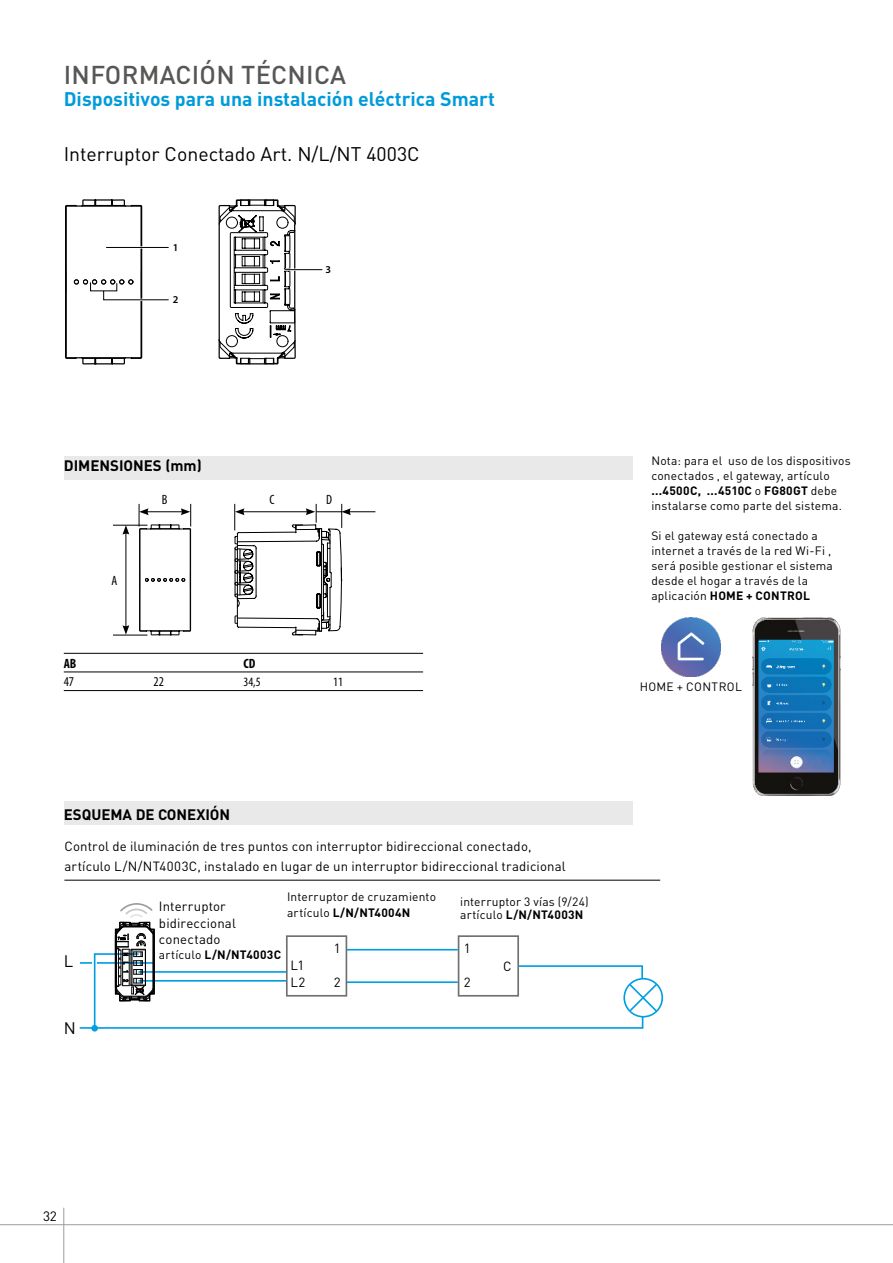
<style>
.page{position:relative;width:893px;height:1263px;background:#fff}
.page>*{position:absolute;margin:0;border:0;box-sizing:border-box;transform-origin:0 0}
.t1{font:500 25.5px "DIN Pro";letter-spacing:.01em;color:#575756}
.t2{font:700 19.5px "DIN Pro";color:#009bd9}
.t3{font:19.5px "DIN Pro";color:#000}
.t4{font:16.5px "DIN Pro";color:#000}
.t5{font:700 15px "DIN Pro";color:#000}
.t6{font:condensed 13.5px "Myriad Pro";color:#000}
.t7{font:700 condensed 13.5px "Myriad Pro";color:#000}
.t8{font:13.5px "DIN Pro";color:#000}
.t9{font:13.2px/16.5px "DIN Pro";letter-spacing:.01em;color:#000}
.t10{font:condensed 12.75px "Myriad Pro";color:#000}
.t11{font:12px/15px "DIN Pro";letter-spacing:.015em;color:#000}
.t12{font:700 12px "DIN Pro";letter-spacing:.025em;color:#000}
.t13{font:600 10.5px "Myriad Pro";color:#000}
.s1{font-weight:700}
.s2{font-weight:400}
</style>
<div class="page">
<hr style="left:0;top:1224px;width:893px;height:1px;background:#9d9d9c">
<hr style="left:63px;top:1208px;width:1px;height:55px;background:#9d9d9c">
<div style="left:64px;top:456px;width:568px;height:23px;background:#e9e9e9"></div>
<div style="left:64px;top:801px;width:568px;height:24px;background:#e9e9e9"></div>
<img style="left:661px;top:617px;width:60px;height:60px">
<img style="left:752px;top:618px;width:88px;height:178px">
<hr style="left:64px;top:690px;width:90px;height:1px;background:#000">
<hr style="left:154px;top:690px;width:89px;height:1px;background:#000">
<hr style="left:243px;top:690px;width:90px;height:1px;background:#000">
<hr style="left:333px;top:690px;width:90px;height:1px;background:#000">
<hr style="left:64px;top:653px;width:90px;height:1px;background:#000">
<hr style="left:154px;top:653px;width:89px;height:1px;background:#000">
<hr style="left:243px;top:653px;width:90px;height:1px;background:#000">
<hr style="left:333px;top:653px;width:90px;height:1px;background:#000">
<hr style="left:64px;top:671px;width:90px;height:1px;background:#000">
<hr style="left:154px;top:671px;width:89px;height:1px;background:#000">
<hr style="left:243px;top:671px;width:90px;height:1px;background:#000">
<hr style="left:333px;top:671px;width:90px;height:1px;background:#000">
<svg style="left:139px;top:504px;width:52px;height:132px"></svg>
<hr style="left:113px;top:525px;width:34px;height:1px;background:#000">
<hr style="left:126px;top:532px;width:1px;height:95px;background:#000">
<svg style="left:122px;top:625px;width:7px;height:10px"></svg>
<svg style="left:122px;top:525px;width:7px;height:10px"></svg>
<hr style="left:113px;top:635px;width:34px;height:1px;background:#000">
<svg style="left:234px;top:504px;width:141px;height:132px"></svg>
<svg style="left:65px;top:199px;width:104px;height:166px"></svg>
<svg style="left:218px;top:199px;width:78px;height:166px"></svg>
<hr style="left:285px;top:269px;width:37px;height:2px;background:#fff">
<hr style="left:285px;top:269px;width:37px;height:1px;background:#000">
<hr style="left:64px;top:880px;width:596px;height:1px;background:#000">
<div style="left:623px;top:978px;width:40px;height:39px;border:2px solid #009fe3;border-radius:50%"></div>
<svg style="left:79px;top:903px;width:580px;height:126px"></svg>
<div style="left:91px;top:1025px;width:7px;height:6px;background:#009fe3;border-radius:50%"></div>
<h1 class="t1" style="left:64px;top:54px;width:284px">INFORMACIÓN TÉCNICA</h1>
<h2 class="t2" style="left:64px;top:86px;width:433px">Dispositivos para una instalación eléctrica Smart</h2>
<h2 class="t3" style="left:64px;top:141px;width:357px">Interruptor Conectado Art. N/L/NT 4003C</h2>
<p class="t13" style="left:173px;top:241px;width:7px">1</p>
<p class="t13" style="left:173px;top:293px;width:7px">2</p>
<p class="t13" style="left:326px;top:262px;width:7px">3</p>
<p class="t5" style="left:64px;top:455px;width:139px">DIMENSIONES (mm)</p>
<p class="t6" style="left:111px;top:572px;width:7px">A</p>
<p class="t6" style="left:162px;top:491px;width:7px">B</p>
<p class="t6" style="left:270px;top:491px;width:7px">C</p>
<p class="t6" style="left:326px;top:491px;width:8px">D</p>
<p class="t7" style="left:64px;top:655px;width:14px">AB</p>
<p class="t7" style="left:243px;top:655px;width:13px">CD</p>
<p class="t6" style="left:64px;top:674px;width:12px">47</p>
<p class="t6" style="left:154px;top:674px;width:12px">22</p>
<p class="t10" style="left:243px;top:674px;width:19px">34,5</p>
<p class="t10" style="left:333px;top:674px;width:11px">11</p>
<p class="t5" style="left:64px;top:805px;width:168px">ESQUEMA DE CONEXIÓN</p>
<p class="t9" style="left:64px;top:835px;width:503px;line-height:19.8px">Control de iluminación de tres puntos con interruptor bidireccional conectado, artículo L/N/NT4003C, instalado en lugar de un interruptor bidireccional tradicional</p>
<p class="t11" style="left:460px;top:894px;width:130px;line-height:13.5px">interruptor 3 vías (9/24) artículo <span class="s1">L/N/NT4003N</span></p>
<p class="t11" style="left:287px;top:888px;width:150px;line-height:16.5px">Interruptor de cruzamiento artículo <span class="s1">L/N/NT4004N</span></p>
<p class="t9" style="left:159px;top:898px;width:78px">Interruptor bidireccional conectado</p>
<p class="t12" style="left:159px;top:947px;width:124px"><span class="s2">artículo</span> L/N/NT4003C</p>
<p class="t9" style="left:464px;top:939px;width:8px">1</p>
<p class="t9" style="left:334px;top:939px;width:8px">1</p>
<h3 class="t4" style="left:64px;top:949px;width:11px">L</h3>
<p class="t9" style="left:290px;top:956px;width:15px">L1</p>
<p class="t9" style="left:503px;top:957px;width:10px">C</p>
<h3 class="t4" style="left:64px;top:1017px;width:14px">N</h3>
<p class="t9" style="left:290px;top:973px;width:17px">L2</p>
<p class="t9" style="left:334px;top:973px;width:8px">2</p>
<p class="t9" style="left:464px;top:973px;width:8px">2</p>
<p class="t11" style="left:651px;top:453px;width:201px">Nota: para el uso de los dispositivos conectados , el gateway, artículo <span class="s1">...4500C, ...4510C</span> o <span class="s1">FG80GT</span> debe instalarse como parte del sistema.</p>
<p class="t11" style="left:651px;top:528px;width:183px">Si el gateway está conectado a internet a través de la red Wi-Fi , será posible gestionar el sistema desde el hogar a través de la aplicación <span class="s1">HOME + CONTROL</span></p>
<p class="t11" style="left:640px;top:679px;width:104px">HOME + CONTROL</p>
<p class="t8" style="left:43px;top:1207px;width:15px">32</p>
</div>
